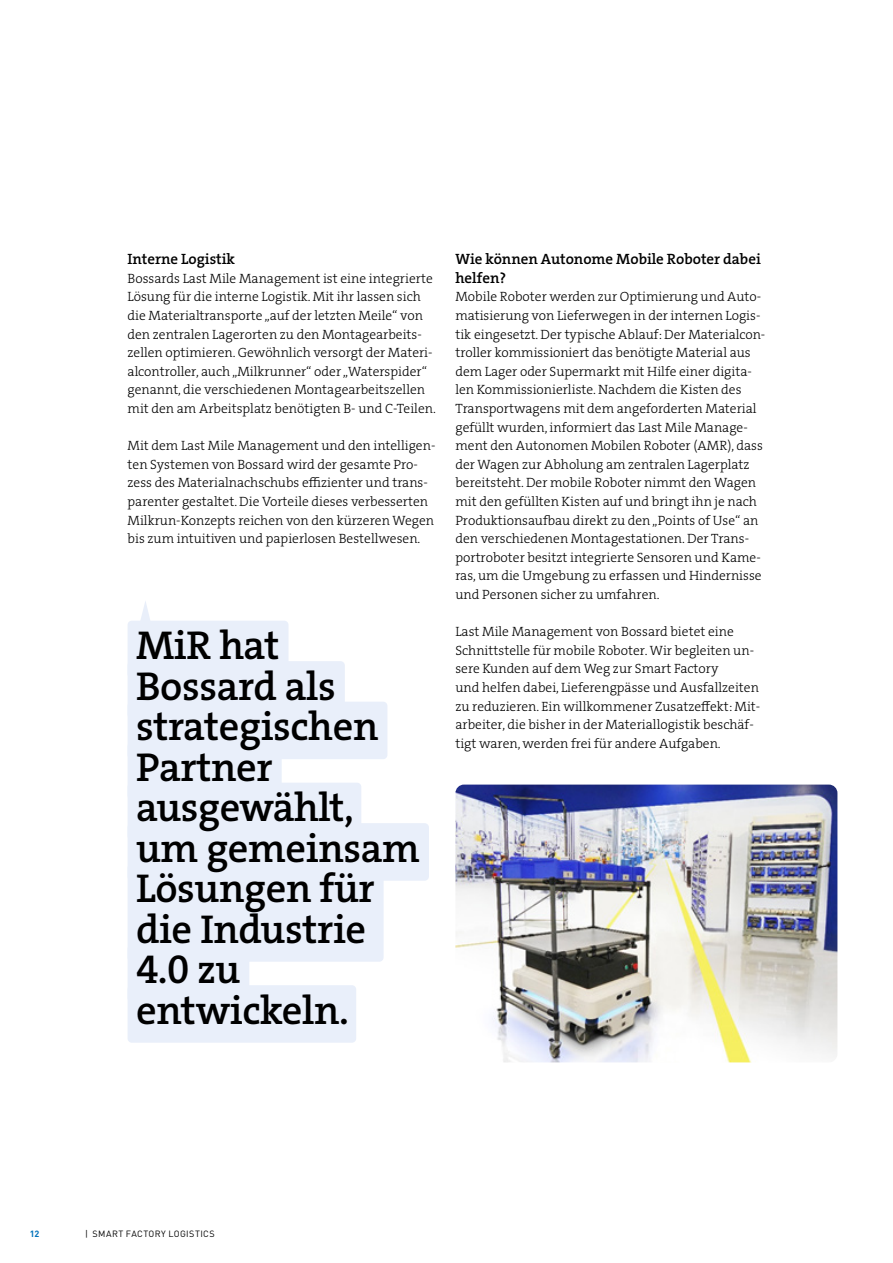
<style>
.page{position:relative;width:893px;height:1263px;background:#fff}
.page>*{position:absolute;margin:0;border:0;box-sizing:border-box;transform-origin:0 0}
.t1{font:40.5px/40.5px "The Serif HP6 Se Bld";letter-spacing:-.01em;color:#000}
.t2{font:15px/18.6px "The Serif HP6 Se Bld";color:#000}
.t3{font:13.5px/18.6px "The Serif HP3 Lig";color:#000}
.t4{font:9px "DINOT";letter-spacing:.045em;color:#000}
.t5{font:700 9px "DINOT";color:#0072bb}
</style>
<div class="page">
<div style="left:128px;top:621px;width:161px;height:57px;background:#e9effa;border-radius:4px"></div>
<div style="left:128px;top:661px;width:217px;height:58px;background:#e9effa;border-radius:4px"></div>
<div style="left:128px;top:702px;width:259px;height:57px;background:#e9effa;border-radius:4px"></div>
<div style="left:128px;top:742px;width:154px;height:58px;background:#e9effa;border-radius:4px"></div>
<div style="left:128px;top:783px;width:233px;height:57px;background:#e9effa;border-radius:4px"></div>
<div style="left:128px;top:823px;width:301px;height:58px;background:#e9effa;border-radius:4px"></div>
<div style="left:128px;top:864px;width:256px;height:98px;background:#e9effa;border-radius:4px"></div>
<div style="left:128px;top:945px;width:121px;height:57px;background:#e9effa;border-radius:4px"></div>
<div style="left:128px;top:985px;width:228px;height:58px;background:#e9effa;border-radius:4px"></div>
<svg style="left:140px;top:601px;width:11px;height:20px"></svg>
<img style="left:455px;top:784px;width:382px;height:278px">
<p class="t2" style="left:128px;top:250px;width:109px">Interne Logistik</p>
<p class="t3" style="left:128px;top:269px;width:310px">Bossards Last Mile Management ist eine integrierte Lösung für die interne Logistik. Mit ihr lassen sich die Materialtransporte „auf der letzten Meile“ von den zentralen Lagerorten zu den Montagearbeits&shy;zellen optimieren. Gewöhnlich versorgt der Materi&shy;alcontroller, auch „Milkrunner“ oder „Waterspider“ genannt, die verschiedenen Montagearbeitszellen mit den am Arbeitsplatz benötigten B- und C-Teilen.</p>
<p class="t3" style="left:128px;top:436px;width:309px">Mit dem Last Mile Management und den intelligen&shy;ten Systemen von Bossard wird der gesamte Pro&shy;zess des Materialnachschubs effizienter und trans&shy;parenter gestaltet. Die Vorteile dieses verbesserten Milkrun-Konzepts reichen von den kürzeren Wegen bis zum intuitiven und papierlosen Bestellwesen.</p>
<h1 class="t1" style="left:136px;top:625px;width:285px">MiR hat<br>Bossard als strategischen<br>Partner ausgewählt, um gemeinsam<br>Lösungen für die Industrie<br>4.0 zu entwickeln.</h1>
<p class="t2" style="left:455px;top:250px;width:307px">Wie können Autonome Mobile Roboter dabei helfen?</p>
<p class="t3" style="left:455px;top:288px;width:311px">Mobile Roboter werden zur Optimierung und Auto&shy;matisierung von Lieferwegen in der internen Logis&shy;tik eingesetzt. Der typische Ablauf: Der Materialcon&shy;troller kommissioniert das benötigte Material aus dem Lager oder Supermarkt mit Hilfe einer digita&shy;len Kommissionierliste. Nachdem die Kisten des Transportwagens mit dem angeforderten Material gefüllt wurden, informiert das Last Mile Manage&shy;ment den Autonomen Mobilen Roboter (AMR), dass der Wagen zur Abholung am zentralen Lagerplatz bereitsteht. Der mobile Roboter nimmt den Wagen mit den gefüllten Kisten auf und bringt ihn je nach Produktionsaufbau direkt zu den „Points of Use“ an den verschiedenen Montagestationen. Der Trans&shy;portroboter besitzt integrierte Sensoren und Kame&shy;ras, um die Umgebung zu erfassen und Hindernisse und Personen sicher zu umfahren.</p>
<p class="t3" style="left:455px;top:622px;width:306px">Last Mile Management von Bossard bietet eine Schnittstelle für mobile Roboter. Wir begleiten un&shy;sere Kunden auf dem Weg zur Smart Factory<br>und helfen dabei, Lieferengpässe und Ausfallzeiten zu reduzieren. Ein willkommener Zusatzeffekt: Mit&shy;arbeiter, die bisher in der Materiallogistik beschäf&shy;tigt waren, werden frei für andere Aufgaben.</p>
<p class="t5" style="left:30px;top:1227px;width:11px">12</p>
<p class="t4" style="left:85px;top:1227px;width:131px">| SMART FACTORY LOGISTICS</p>
</div>
